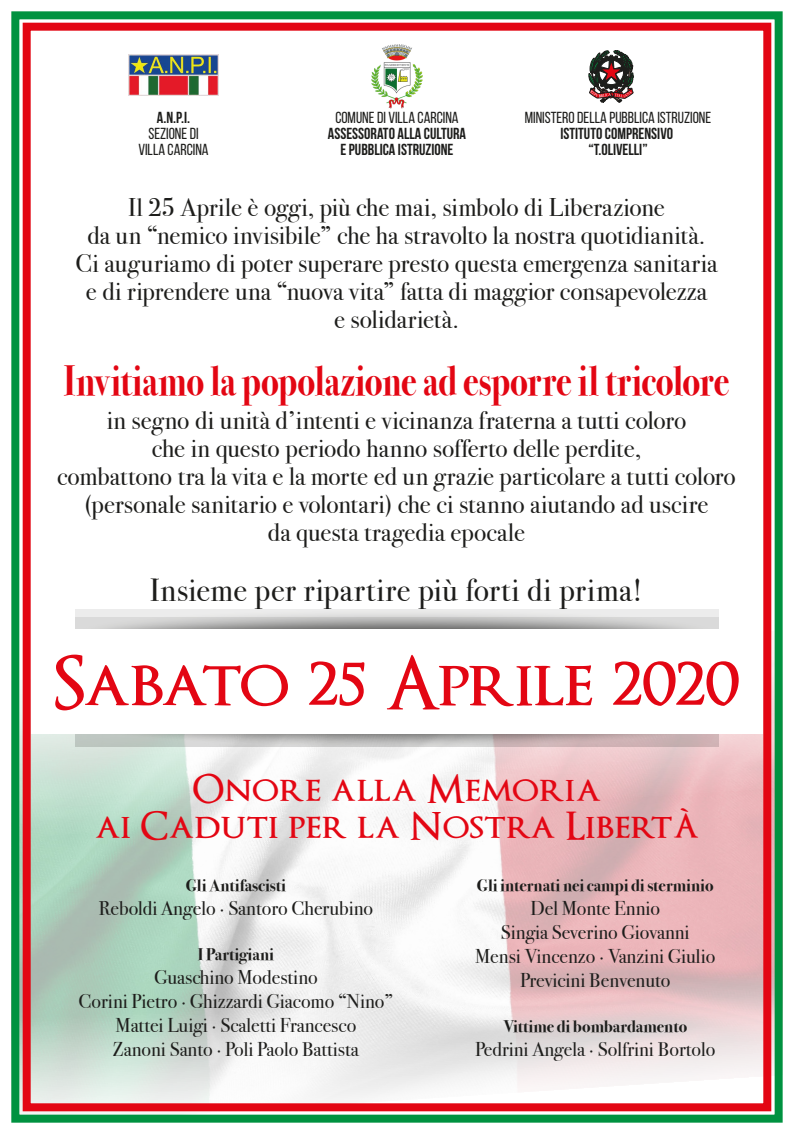
<style>
.page{position:relative;width:794px;height:1134px;background:#fff}
.page>*{position:absolute;margin:0;border:0;box-sizing:border-box;transform-origin:0 0}
.t1{font:600 72px "Optimus Princeps";letter-spacing:-.03em;color:#e30613}
.t2{font:700 42.24px "Bodoni Svty Two ITCTT";letter-spacing:-.005em;color:#e30613;scale:.83 1}
.t3{font:600 38.4px/36.5px "Optimus Princeps";color:#e30613;text-align:center}
.t4{font:32px "Bodoni Svty Two ITCTT";letter-spacing:.015em;color:#1d1d1b}
.t5{font:25.6px/28px "Bodoni Svty Two ITCTT";color:#1d1d1b;text-align:center}
.t6{font:20px/24px "Bodoni Svty Two ITCTT";color:#1d1d1b;text-align:center}
.t7{font:700 16.8px "Bodoni Svty Two ITCTT";color:#1d1d1b}
.t8{font:700 16px/16px "Bebas Neue";color:#1d1d1b;text-align:center}
.t9{font:16px/16px "Bebas Neue";color:#1d1d1b;text-align:center}
</style>
<div class="page">
<img style="left:20px;top:629px;width:753px;height:485px">
<div style="left:11px;top:11px;width:771px;height:1112px;border:8px solid #009240"></div>
<div style="left:23px;top:23px;width:748px;height:1088px;border:8px solid #e30613"></div>
<svg style="left:75px;top:734px;width:643px;height:13px;background:#beb7b6"></svg>
<div style="left:76px;top:609px;width:643px;height:79px;background:linear-gradient(to right,#e9e9e8,#e9e9e8)"></div>
<svg style="left:76px;top:617px;width:643px;height:12px;background:#b7b7b6"></svg>
<div style="left:31px;top:629px;width:732px;height:105px;background:#fff"></div>
<img style="left:371px;top:45px;width:51px;height:64px">
<svg style="left:588px;top:50px;width:46px;height:53px"></svg>
<img style="left:129px;top:54px;width:89px;height:42px">
<p class="t8" style="left:157px;top:109px;width:35px">A.N.P.I.</p>
<p class="t9" style="left:138px;top:125px;width:72px">SEZIONE DI<br>VILLA CARCINA</p>
<p class="t9" style="left:335px;top:109px;width:125px">COMUNE DI VILLA CARCINA</p>
<p class="t8" style="left:328px;top:125px;width:140px">ASSESSORATO ALLA CULTURA<br>E PUBBLICA ISTRUZIONE</p>
<p class="t9" style="left:525px;top:109px;width:188px">MINISTERO DELLA PUBBLICA ISTRUZIONE</p>
<p class="t8" style="left:560px;top:125px;width:114px">ISTITUTO COMPRENSIVO “T.OLIVELLI”</p>
<p class="t5" style="left:76px;top:191px;width:643px">Il 25 Aprile è oggi, più che mai, simbolo di Liberazione<br>da un “nemico invisibile” che ha stravolto la nostra quotidianità.<br>Ci auguriamo di poter superare presto questa emergenza sanitaria e di riprendere una “nuova vita” fatta di maggior consapevolezza<br>e solidarietà.</p>
<h2 class="t2" style="left:64px;top:345px;width:803px">Invitiamo la popolazione ad esporre il tricolore</h2>
<p class="t5" style="left:57px;top:403px;width:680px">in segno di unità d’intenti e vicinanza fraterna a tutti coloro<br>che in questo periodo hanno sofferto delle perdite,<br>combattono tra la vita e la morte ed un grazie particolare a tutti coloro (personale sanitario e volontari) che ci stanno aiutando ad uscire<br>da questa tragedia epocale</p>
<p class="t4" style="left:150px;top:563px;width:495px">Insieme per ripartire più forti di prima!</p>
<h1 class="t1" style="left:54px;top:645px;width:688px">Sabato 25 Aprile 2020</h1>
<h3 class="t3" style="left:95px;top:773px;width:606px">Onore alla Memoria<br>ai Caduti per la Nostra LibertÀ</h3>
<p class="t7" style="left:477px;top:872px;width:238px">Gli internati nei campi di sterminio</p>
<p class="t6" style="left:475px;top:894px;width:242px">Del Monte Ennio<br>Singia Severino Giovanni<br>Mensi Vincenzo · Vanzini Giulio<br>Previcini Benvenuto</p>
<p class="t7" style="left:504px;top:1012px;width:184px">Vittime di bombardamento</p>
<p class="t6" style="left:475px;top:1035px;width:242px">Pedrini Angela · Solfrini Bortolo</p>
<p class="t7" style="left:186px;top:872px;width:102px">Gli Antifascisti</p>
<p class="t6" style="left:99px;top:894px;width:276px">Reboldi Angelo · Santoro Cherubino</p>
<p class="t7" style="left:198px;top:940px;width:78px">I Partigiani</p>
<p class="t6" style="left:79px;top:963px;width:316px">Guaschino Modestino<br>Corini Pietro · Ghizzardi Giacomo “Nino”<br>Mattei Luigi · Scaletti Francesco<br>Zanoni Santo · Poli Paolo Battista</p>
</div>
